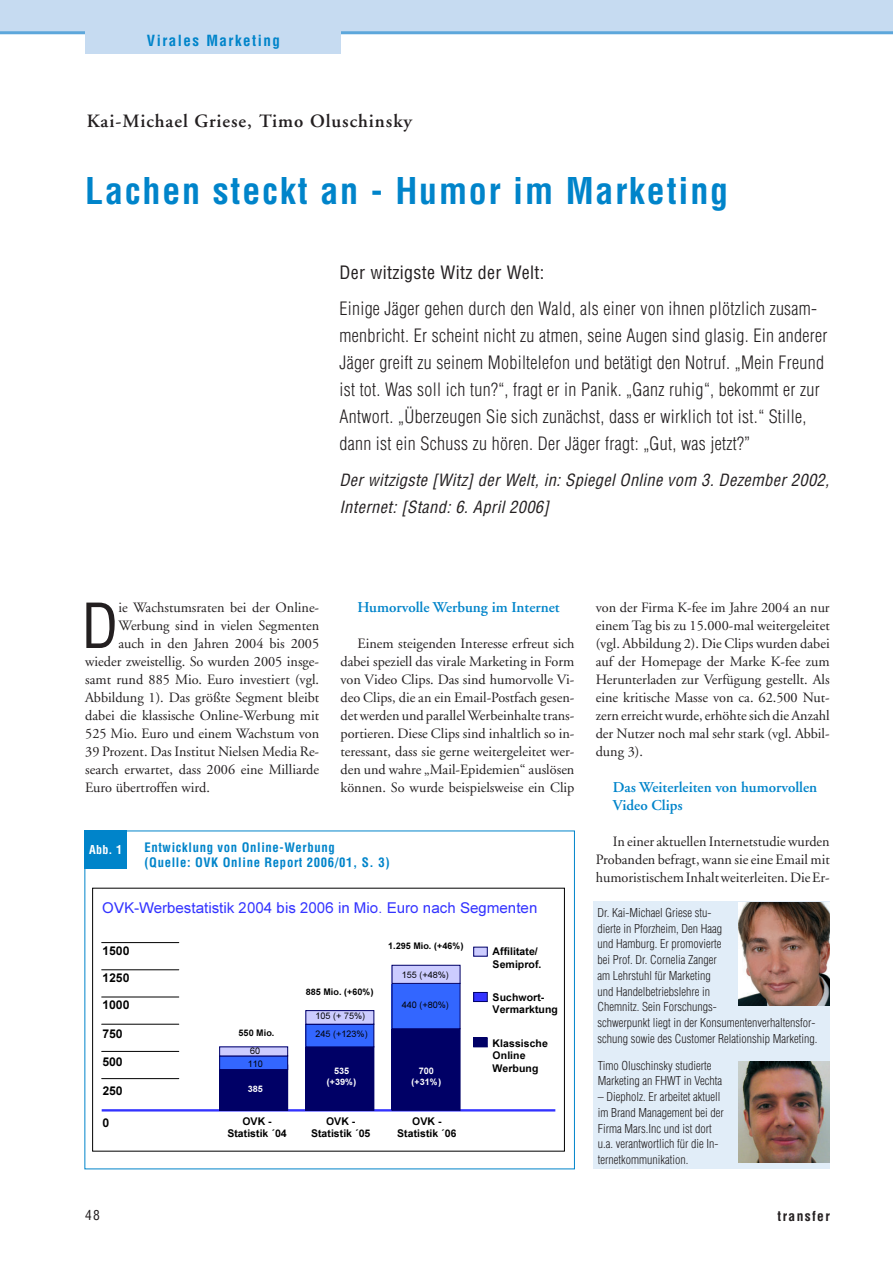
<style>
.page{position:relative;width:893px;height:1263px;background:#fff}
.page>*{position:absolute;margin:0;border:0;box-sizing:border-box;transform-origin:0 0}
.t1{font:condensed 60.6px "Helvetica";color:#231f20}
.t2{font:700 condensed 36px "Helvetica";letter-spacing:.05em;color:#0084ca}
.t3{font:600 18.75px "Adobe Garamond";letter-spacing:.05em;color:#231f20}
.t4{font:300 condensed 18px/27px "Helvetica";letter-spacing:.02em;color:#231f20}
.t5{font:condensed 18px "Helvetica";letter-spacing:.02em;color:#231f20}
.t6{font:italic condensed 16.5px/27px "Helvetica";color:#231f20}
.t7{font:600 15px/18px "Adobe Garamond";color:#0084ca}
.t8{font:15px "Arial MT+T42+PSQCSD";color:#33f}
.t9{font:700 condensed 15px "Helvetica";letter-spacing:.1em;color:#0084ca}
.t10{font:14.25px/18px "Adobe Garamond";color:#231f20;text-align:justify}
.t11{font:700 condensed 13.5px "Helvetica";letter-spacing:.1em;color:#231f20}
.t12{font:condensed 13.5px "Helvetica";color:#231f20}
.t13{font:700 condensed 12.75px/15px "Helvetica";letter-spacing:.05em;color:#0084ca}
.t14{font:12.15px "Arial Bold MT+T42+SYVPTU";letter-spacing:-.005em;color:#000}
.t15{font:300 condensed 12px/15.8px "Helvetica";color:#231f20}
.t16{font:700 condensed 12px "Helvetica";color:#fff}
.t17{font:10.5px/12.8px "Arial Bold MT+T42+SYVPTU";letter-spacing:.005em;color:#000;text-align:center}
.t18{font:9px "Arial MT+T42+PSQCSD";color:#000}
.t19{font:9px "Arial Bold MT+T42+SYVPTU";color:#000}
.t20{font:9px/10.9px "Arial Bold MT+T42+SYVPTU";color:#fff;text-align:center}
</style>
<div class="page">
<div style="left:0;top:0;width:892px;height:33px;background:#c6dbf1"></div>
<hr style="left:0;top:31px;width:892px;height:3px;background:#5da7db">
<div style="left:86px;top:26px;width:255px;height:28px;background:#c6dbf1"></div>
<div style="left:593px;top:902px;width:237px;height:267px;background:#e1edf8"></div>
<img style="left:739px;top:1062px;width:91px;height:101px">
<img style="left:738px;top:902px;width:91px;height:103px">
<div style="left:84px;top:831px;width:43px;height:38px;background:#0084ca"></div>
<hr style="left:102px;top:942px;width:77px;height:1px;background:#000">
<hr style="left:102px;top:970px;width:77px;height:1px;background:#000">
<hr style="left:102px;top:997px;width:77px;height:1px;background:#000">
<hr style="left:102px;top:1024px;width:77px;height:1px;background:#000">
<hr style="left:102px;top:1051px;width:77px;height:1px;background:#000">
<hr style="left:102px;top:1078px;width:77px;height:1px;background:#000">
<hr style="left:102px;top:1109px;width:453px;height:3px;background:#33f">
<div style="left:219px;top:1065px;width:68px;height:45px;background:#006"></div>
<div style="left:219px;top:1065px;width:69px;height:46px;border:1px solid #006"></div>
<div style="left:306px;top:1047px;width:68px;height:63px;background:#006"></div>
<div style="left:305px;top:1047px;width:69px;height:64px;border:1px solid #006"></div>
<div style="left:392px;top:1029px;width:68px;height:81px;background:#006"></div>
<div style="left:392px;top:1028px;width:68px;height:83px;border:1px solid #006"></div>
<div style="left:219px;top:1056px;width:68px;height:13px;background:#36f"></div>
<div style="left:219px;top:1056px;width:69px;height:14px;border:1px solid #006"></div>
<div style="left:306px;top:1024px;width:68px;height:23px;background:#36f"></div>
<div style="left:305px;top:1024px;width:69px;height:23px;border:1px solid #006"></div>
<div style="left:392px;top:983px;width:68px;height:46px;background:#36f"></div>
<div style="left:392px;top:983px;width:68px;height:46px;border:1px solid #006"></div>
<div style="left:219px;top:1047px;width:68px;height:9px;background:#ccf"></div>
<div style="left:306px;top:1011px;width:68px;height:13px;background:#ccf"></div>
<div style="left:305px;top:1010px;width:69px;height:14px;border:1px solid #006"></div>
<div style="left:392px;top:965px;width:68px;height:18px;background:#ccf"></div>
<div style="left:392px;top:965px;width:68px;height:19px;border:1px solid #006"></div>
<div style="left:473px;top:947px;width:14px;height:9px;background:#ccf"></div>
<div style="left:473px;top:992px;width:14px;height:9px;background:#33f"></div>
<div style="left:473px;top:992px;width:14px;height:10px;border:1px solid #006"></div>
<div style="left:473px;top:1038px;width:14px;height:9px;background:#006"></div>
<p class="t9" style="left:147px;top:34px;width:135px">Virales Marketing</p>
<h3 class="t3" style="left:87px;top:114px;width:326px">Kai-Michael Griese, Timo Oluschinsky</h3>
<h2 class="t2" style="left:85px;top:177px;width:644px">Lachen steckt an - Humor im Marketing</h2>
<p class="t5" style="left:339px;top:265px;width:206px">Der witzigste Witz der Welt:</p>
<p class="t4" style="left:339px;top:296px;width:489px">Einige Jäger gehen durch den Wald, als einer von ihnen plötzlich zusam&shy;menbricht. Er scheint nicht zu atmen, seine Augen sind glasig. Ein anderer Jäger greift zu seinem Mobiltelefon und betätigt den Notruf. „Mein Freund ist tot. Was soll ich tun?“, fragt er in Panik. „Ganz ruhig“, bekommt er zur Antwort. „Überzeugen Sie sich zunächst, dass er wirklich tot ist.“ Stille, dann ist ein Schuss zu hören. Der Jäger fragt: „Gut, was jetzt?”</p>
<p class="t6" style="left:339px;top:468px;width:494px">Der witzigste [Witz] der Welt, in: Spiegel Online vom 3. Dezember 2002,<br>Internet: [Stand: 6. April 2006]</p>
<h1 class="t1" style="left:81px;top:603px;width:39px">D</h1>
<p class="t10" style="left:118px;top:600px;width:202px">ie Wachstumsraten bei der Online-</p>
<p class="t10" style="left:118px;top:618px;width:202px">Werbung sind in vielen Segmenten</p>
<p class="t10" style="left:118px;top:636px;width:202px">auch in den Jahren 2004 bis 2005</p>
<p class="t10" style="left:85px;top:654px;width:235px">wieder zweistellig. So wurden 2005 insge-</p>
<p class="t10" style="left:85px;top:672px;width:235px">samt rund 885 Mio. Euro investiert (vgl.</p>
<p class="t10" style="left:85px;top:690px;width:235px">Abbildung 1). Das größte Segment bleibt</p>
<p class="t10" style="left:85px;top:708px;width:235px">dabei die klassische Online-Werbung mit</p>
<p class="t10" style="left:85px;top:726px;width:235px">525 Mio. Euro und einem Wachstum von</p>
<p class="t10" style="left:85px;top:744px;width:235px">39 Prozent. Das Institut Nielsen Media Re-</p>
<p class="t10" style="left:85px;top:762px;width:235px">search erwartet, dass 2006 eine Milliarde</p>
<p class="t10" style="left:85px;top:780px;width:126px">Euro übertroffen wird.</p>
<p class="t7" style="left:357px;top:600px;width:204px">Humorvolle Werbung im Internet</p>
<p class="t10" style="left:340px;top:636px;width:235px;text-indent:17px">Einem steigenden Interesse erfreut sich dabei speziell das virale Marketing in Form von Video Clips. Das sind humorvolle Vi&shy;deo Clips, die an ein Email-Postfach gesen&shy;det werden und parallel Werbeinhalte trans&shy;portieren. Diese Clips sind inhaltlich so in&shy;teressant, dass sie gerne weitergeleitet wer&shy;den und wahre „Mail-Epidemien“ auslösen können. So wurde beispielsweise ein Clip</p>
<p class="t16" style="left:89px;top:845px;width:34px">Abb. 1</p>
<p class="t13" style="left:144px;top:841px;width:247px">Entwicklung von Online-Werbung<br>(Quelle: OVK Online Report 2006/01, S. 3)</p>
<p class="t8" style="left:102px;top:903px;width:436px">OVK-Werbestatistik 2004 bis 2006 in Mio. Euro nach Segmenten</p>
<p class="t14" style="left:102px;top:944px;width:28px">1500</p>
<p class="t14" style="left:102px;top:971px;width:28px">1250</p>
<p class="t14" style="left:102px;top:998px;width:28px">1000</p>
<p class="t14" style="left:102px;top:1027px;width:22px">750</p>
<p class="t14" style="left:102px;top:1054px;width:22px">500</p>
<p class="t14" style="left:102px;top:1084px;width:22px">250</p>
<p class="t14" style="left:102px;top:1116px;width:8px">0</p>
<p class="t17" style="left:227px;top:1115px;width:61px">OVK -<br>Statistik ´04</p>
<p class="t17" style="left:311px;top:1115px;width:61px">OVK -<br>Statistik ´05</p>
<p class="t17" style="left:397px;top:1115px;width:61px">OVK -<br>Statistik ´06</p>
<p class="t19" style="left:388px;top:941px;width:77px">1.295 Mio. (+46%)</p>
<p class="t17" style="left:492px;top:945px;width:50px;text-align:left">Affilitate/<br>Semiprof.</p>
<p class="t17" style="left:492px;top:991px;width:67px;text-align:left">Suchwort-<br>Vermarktung</p>
<p class="t17" style="left:492px;top:1037px;width:57px;text-align:left">Klassische<br>Online<br>Werbung</p>
<p class="t18" style="left:402px;top:972px;width:49px">155 (+48%)</p>
<p class="t19" style="left:306px;top:986px;width:69px">885 Mio. (+60%)</p>
<p class="t18" style="left:402px;top:1002px;width:49px">440 (+80%)</p>
<p class="t18" style="left:315px;top:1013px;width:51px">105 (+ 75%)</p>
<p class="t19" style="left:238px;top:1027px;width:37px">550 Mio.</p>
<p class="t18" style="left:315px;top:1030px;width:54px">245 (+123%)</p>
<p class="t18" style="left:250px;top:1047px;width:12px">60</p>
<p class="t18" style="left:248px;top:1061px;width:17px">110</p>
<p class="t20" style="left:327px;top:1065px;width:31px">535 (+39%)</p>
<p class="t20" style="left:411px;top:1065px;width:31px">700 (+31%)</p>
<p class="t20" style="left:248px;top:1083px;width:17px">385</p>
<p class="t10" style="left:595px;top:600px;width:235px">von der Firma K-fee im Jahre 2004 an nur einem Tag bis zu 15.000-mal weitergeleitet (vgl. Abbildung 2). Die Clips wurden dabei auf der Homepage der Marke K-fee zum Herunterladen zur Verfügung gestellt. Als eine kritische Masse von ca. 62.500 Nut&shy;zern erreicht wurde, erhöhte sich die Anzahl der Nutzer noch mal sehr stark (vgl. Abbil&shy;dung 3).</p>
<p class="t7" style="left:612px;top:780px;width:206px">Das Weiterleiten von humorvollen<br>Video Clips</p>
<p class="t10" style="left:595px;top:834px;width:235px;text-indent:17px">In einer aktuellen Internetstudie wurden Probanden befragt, wann sie eine Email mit humoristischem Inhalt weiterleiten. Die Er-</p>
<p class="t15" style="left:597px;top:906px;width:221px">Dr. Kai-Michael Griese stu-<br>dierte in Pforzheim, Den Haag<br>und Hamburg. Er promovierte<br>bei Prof. Dr. Cornelia Zanger<br>am Lehrstuhl für Marketing<br>und Handelbetriebslehre in<br>Chemnitz. Sein Forschungs-<br>schwerpunkt liegt in der Konsumentenverhaltensfor&shy;schung sowie des Customer Relationship Marketing.</p>
<p class="t15" style="left:597px;top:1058px;width:126px">Timo Oluschinsky studierte<br>Marketing an FHWT in Vechta</p>
<p class="t15" style="left:597px;top:1090px;width:127px">– Diepholz. Er arbeitet aktuell im Brand Management bei der<br>Firma Mars.Inc und ist dort u.a. verantwortlich für die In&shy;ternetkommunikation.</p>
<p class="t12" style="left:85px;top:1210px;width:16px">48</p>
<p class="t11" style="left:777px;top:1211px;width:54px">transfer</p>
</div>
